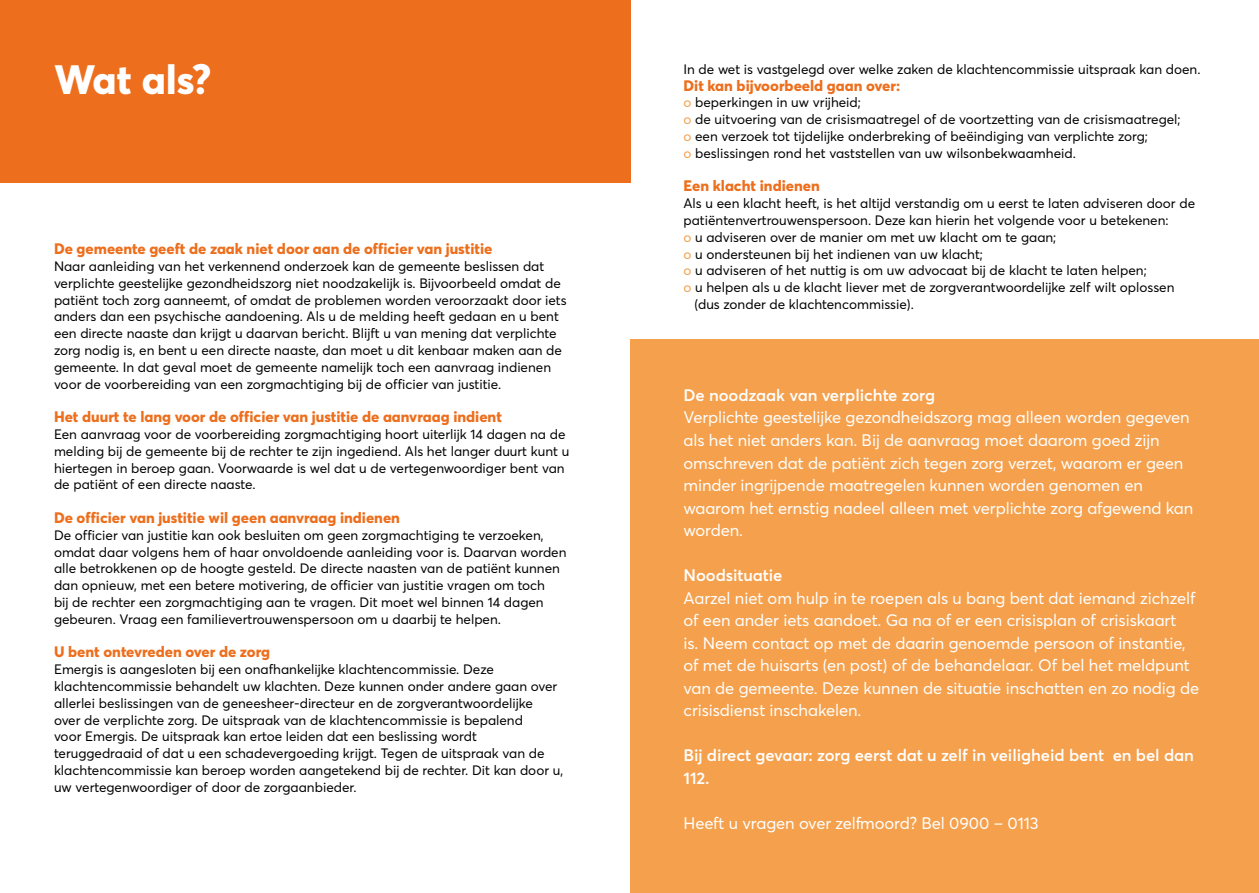
<style>
.page{position:relative;width:1259px;height:893px;background:#fff}
.page>*{position:absolute;margin:0;border:0;box-sizing:border-box;transform-origin:0 0}
.t1{font:800 40.5px "Averta";color:#fff}
.t2{font:16.5px/22.5px "Averta";letter-spacing:-.005em;color:#fff}
.t3{font:600 16.5px/22.5px "Averta";letter-spacing:-.005em;color:#fff}
.t4{font:800 15px "Averta";color:#ed6e1c}
.t5{font:13.5px/16.8px "Averta";color:#000}
.s1{color:#f5a04c}
</style>
<div class="page">
<div style="left:0;top:0;width:630px;height:183px;background:#ed6e1c"></div>
<div style="left:630px;top:339px;width:629px;height:554px;background:#f5a04c"></div>
<h1 class="t1" style="left:54px;top:51px;width:159px">Wat als?</h1>
<p class="t4" style="left:54px;top:238px;width:440px">De gemeente geeft de zaak niet door aan de officier van justitie</p>
<p class="t5" style="left:54px;top:257px;width:514px">Naar aanleiding van het verkennend onderzoek kan de gemeente beslissen dat verplichte geestelijke gezondheidszorg niet noodzakelijk is. Bijvoorbeeld omdat de patiënt toch zorg aanneemt, of omdat de problemen worden veroorzaakt door iets anders dan een psychische aandoening. Als u de melding heeft gedaan en u bent een directe naaste dan krijgt u daarvan bericht. Blijft u van mening dat verplichte zorg nodig is, en bent u een directe naaste, dan moet u dit kenbaar maken aan de gemeente. In dat geval moet de gemeente namelijk toch een aanvraag indienen voor de voorbereiding van een zorgmachtiging bij de officier van justitie.</p>
<p class="t4" style="left:54px;top:406px;width:449px">Het duurt te lang voor de officier van justitie de aanvraag indient</p>
<p class="t5" style="left:54px;top:425px;width:517px">Een aanvraag voor de voorbereiding zorgmachtiging hoort uiterlijk 14 dagen na de melding bij de gemeente bij de rechter te zijn ingediend. Als het langer duurt kunt u hiertegen in beroep gaan. Voorwaarde is wel dat u de vertegenwoordiger bent van de patiënt of een directe naaste.</p>
<p class="t4" style="left:54px;top:507px;width:347px">De officier van justitie wil geen aanvraag indienen</p>
<p class="t5" style="left:54px;top:526px;width:514px">De officier van justitie kan ook besluiten om geen zorgmachtiging te verzoeken, omdat daar volgens hem of haar onvoldoende aanleiding voor is. Daarvan worden alle betrokkenen op de hoogte gesteld. De directe naasten van de patiënt kunnen dan opnieuw, met een betere motivering, de officier van justitie vragen om toch<br>bij de rechter een zorgmachtiging aan te vragen. Dit moet wel binnen 14 dagen gebeuren. Vraag een familievertrouwenspersoon om u daarbij te helpen.</p>
<p class="t4" style="left:54px;top:641px;width:218px">U bent ontevreden over de zorg</p>
<p class="t5" style="left:54px;top:661px;width:511px">Emergis is aangesloten bij een onafhankelijke klachtencommissie. Deze klachtencommissie behandelt uw klachten. Deze kunnen onder andere gaan over allerlei beslissingen van de geneesheer-directeur en de zorgverantwoordelijke<br>over de verplichte zorg. De uitspraak van de klachtencommissie is bepalend<br>voor Emergis. De uitspraak kan ertoe leiden dat een beslissing wordt teruggedraaid of dat u een schadevergoeding krijgt. Tegen de uitspraak van de klachtencommissie kan beroep worden aangetekend bij de rechter. Dit kan door u, uw vertegenwoordiger of door de zorgaanbieder.</p>
<p class="t5" style="left:683px;top:60px;width:518px">In de wet is vastgelegd over welke zaken de klachtencommissie uitspraak kan doen.</p>
<p class="t4" style="left:683px;top:75px;width:218px">Dit kan bijvoorbeeld gaan over:</p>
<p class="t5" style="left:683px;top:94px;width:498px"><span class="s1">o</span> beperkingen in uw vrijheid;<br><span class="s1">o</span> de uitvoering van de crisismaatregel of de voortzetting van de crisismaatregel; <span class="s1">o</span> een verzoek tot tijdelijke onderbreking of beëindiging van verplichte zorg;<br><span class="s1">o</span> beslissingen rond het vaststellen van uw wilsonbekwaamheid.</p>
<p class="t4" style="left:683px;top:175px;width:138px">Een klacht indienen</p>
<p class="t5" style="left:683px;top:194px;width:513px">Als u een klacht heeft, is het altijd verstandig om u eerst te laten adviseren door de</p>
<p class="t5" style="left:683px;top:211px;width:486px">patiëntenvertrouwenspersoon. Deze kan hierin het volgende voor u betekenen:</p>
<p class="t5" style="left:683px;top:228px;width:374px"><span class="s1">o</span> u adviseren over de manier om met uw klacht om te gaan;</p>
<p class="t5" style="left:683px;top:245px;width:301px"><span class="s1">o</span> u ondersteunen bij het indienen van uw klacht;</p>
<p class="t5" style="left:683px;top:262px;width:465px"><span class="s1">o</span> u adviseren of het nuttig is om uw advocaat bij de klacht te laten helpen;</p>
<p class="t5" style="left:683px;top:278px;width:492px"><span class="s1">o</span> u helpen als u de klacht liever met de zorgverantwoordelijke zelf wilt oplossen</p>
<p class="t5" style="left:694px;top:295px;width:221px">(dus zonder de klachtencommissie).</p>
<p class="t3" style="left:683px;top:383px;width:253px">De noodzaak van verplichte zorg</p>
<p class="t2" style="left:683px;top:406px;width:511px">Verplichte geestelijke gezondheidszorg mag alleen worden gegeven als het niet anders kan. Bij de aanvraag moet daarom goed zijn omschreven dat de patiënt zich tegen zorg verzet, waarom er geen minder ingrijpende maatregelen kunnen worden genomen en waarom het ernstig nadeel alleen met verplichte zorg afgewend kan worden.</p>
<p class="t3" style="left:683px;top:563px;width:101px">Noodsituatie</p>
<p class="t2" style="left:683px;top:586px;width:517px">Aarzel niet om hulp in te roepen als u bang bent dat iemand zichzelf of een ander iets aandoet. Ga na of er een crisisplan of crisiskaart<br>is. Neem contact op met de daarin genoemde persoon of instantie, of met de huisarts (en post) of de behandelaar. Of bel het meldpunt van de gemeente. Deze kunnen de situatie inschatten en zo nodig de crisisdienst inschakelen.</p>
<p class="t3" style="left:683px;top:743px;width:512px">Bij direct gevaar: zorg eerst dat u zelf in veiligheid bent en bel dan<br>112.</p>
<p class="t2" style="left:683px;top:811px;width:356px">Heeft u vragen over zelfmoord? Bel 0900 – 0113</p>
</div>
